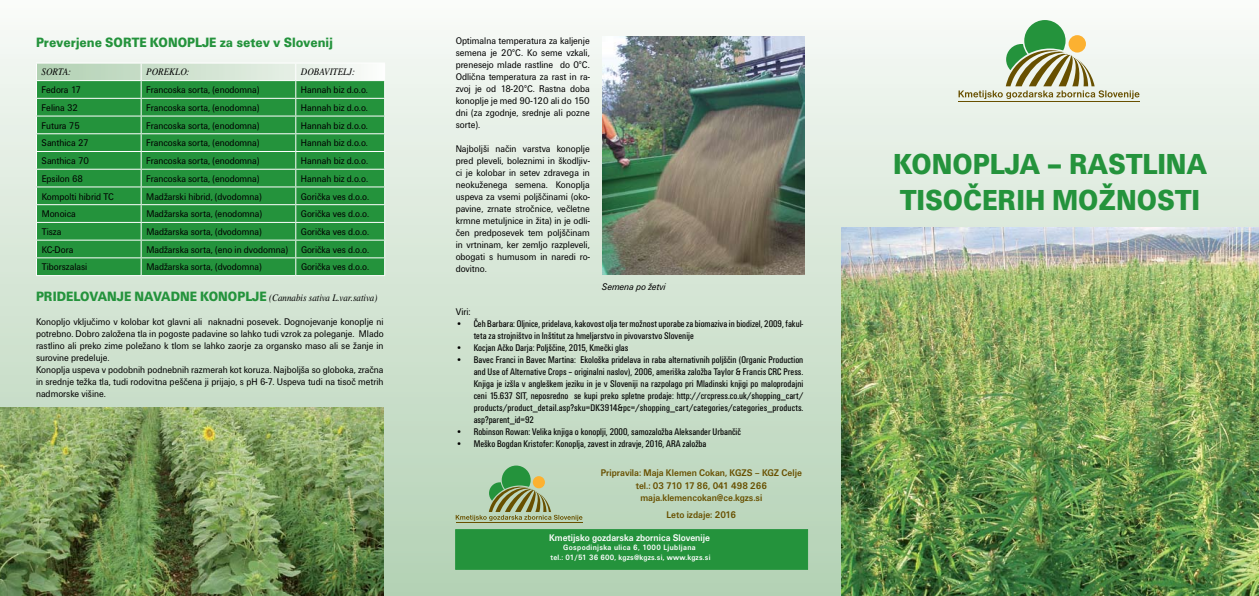
<style>
.page{position:relative;width:1259px;height:596px;background:#fff}
.page>*{position:absolute;margin:0;border:0;box-sizing:border-box;transform-origin:0 0}
.t1{font:30px/36px "Unitus TEE Blac";color:#24933c;scale:.9 1}
.t2{font:14px "Unitus TEE Blac";color:#24933c;scale:.9 1}
.t3{font:10px/12px "Unitus TEE";color:#000;text-align:justify;scale:.9 1}
.t4{font:condensed 10px/12px "Unitus TEE";color:#000}
.t5{font:700 10px/12px "Unitus TEE";color:#685000;text-align:center;scale:.9 1}
.t6{font:italic 10px "Nimbus Rom No 9 LEE";color:#000;scale:.9 1}
.t7{font:700 10px "Unitus TEE";color:#fff;scale:.9 1}
.t8{font:italic 10px "Unitus TEE";color:#000;scale:.9 1}
.t9{font:700 8px/9.6px "Unitus TEE";letter-spacing:.05em;color:#fff;text-align:center;scale:.9 1}
.s1{font-family:"Unitus TEE Blac";font-style:normal;font-size:14px;color:#24933c}
</style>
<div class="page">
<div style="left:0;top:0;width:1259px;height:595px;background:linear-gradient(to bottom,#f7f9f6,#b2d1b3)"></div>
<div style="left:455px;top:529px;width:353px;height:40px;background:#24933c;border:1px solid #24933c"></div>
<hr style="left:958px;top:101px;width:181px;height:1px;background:#685000">
<svg style="left:958px;top:20px;width:181px;height:79px"></svg>
<hr style="left:456px;top:522px;width:126px;height:1px;background:#685000">
<svg style="left:456px;top:465px;width:126px;height:55px;background:#a5bf98"></svg>
<hr style="left:36px;top:275px;width:105px;height:1px;background:#fff">
<hr style="left:141px;top:275px;width:155px;height:1px;background:#fff">
<hr style="left:296px;top:275px;width:89px;height:1px;background:#fff">
<svg style="left:36px;top:63px;width:349px;height:212px;background:#3f9f53"></svg>
<hr style="left:36px;top:80px;width:105px;height:1px;background:#fff">
<hr style="left:141px;top:80px;width:155px;height:1px;background:#fff">
<hr style="left:296px;top:80px;width:89px;height:1px;background:#fff">
<img style="left:841px;top:227px;width:418px;height:368px">
<img style="left:602px;top:36px;width:202px;height:238px">
<img style="left:0;top:407px;width:384px;height:188px">
<h2 class="t2" style="left:36px;top:34px;width:332px">Preverjene SORTE KONOPLJE za setev v Slovenij</h2>
<p class="t6" style="left:42px;top:66px;width:35px">SORTA:</p>
<p class="t6" style="left:146px;top:66px;width:49px">POREKLO:</p>
<p class="t6" style="left:301px;top:66px;width:62px">DOBAVITELJ:</p>
<p class="t3" style="left:42px;top:84px;width:45px">Fedora 17</p>
<p class="t3" style="left:146px;top:84px;width:127px">Francoska sorta, (enodomna)</p>
<p class="t3" style="left:301px;top:84px;width:76px">Hannah biz d.o.o.</p>
<p class="t3" style="left:42px;top:102px;width:42px">Felina 32</p>
<p class="t3" style="left:146px;top:102px;width:127px">Francoska sorta, (enodomna)</p>
<p class="t3" style="left:301px;top:102px;width:76px">Hannah biz d.o.o.</p>
<p class="t3" style="left:42px;top:119px;width:44px">Futura 75</p>
<p class="t3" style="left:146px;top:119px;width:127px">Francoska sorta, (enodomna)</p>
<p class="t3" style="left:301px;top:119px;width:76px">Hannah biz d.o.o.</p>
<p class="t3" style="left:42px;top:137px;width:54px">Santhica 27</p>
<p class="t3" style="left:146px;top:137px;width:127px">Francoska sorta, (enodomna)</p>
<p class="t3" style="left:301px;top:137px;width:76px">Hannah biz d.o.o.</p>
<p class="t3" style="left:42px;top:155px;width:54px">Santhica 70</p>
<p class="t3" style="left:146px;top:155px;width:127px">Francoska sorta, (enodomna)</p>
<p class="t3" style="left:301px;top:155px;width:76px">Hannah biz d.o.o.</p>
<p class="t3" style="left:42px;top:172px;width:48px">Epsilon 68</p>
<p class="t3" style="left:146px;top:172px;width:127px">Francoska sorta, (enodomna)</p>
<p class="t3" style="left:301px;top:172px;width:76px">Hannah biz d.o.o.</p>
<p class="t3" style="left:42px;top:190px;width:82px">Kompolti hibrid TC</p>
<p class="t3" style="left:146px;top:190px;width:130px">Madžarski hibrid, (dvodomna)</p>
<p class="t3" style="left:301px;top:190px;width:77px">Gorička ves d.o.o.</p>
<p class="t3" style="left:42px;top:208px;width:39px">Monoica</p>
<p class="t3" style="left:146px;top:208px;width:130px">Madžarska sorta, (enodomna)</p>
<p class="t3" style="left:301px;top:208px;width:77px">Gorička ves d.o.o.</p>
<p class="t3" style="left:42px;top:226px;width:23px">Tisza</p>
<p class="t3" style="left:146px;top:226px;width:130px">Madžarska sorta, (dvodomna)</p>
<p class="t3" style="left:301px;top:226px;width:77px">Gorička ves d.o.o.</p>
<p class="t3" style="left:42px;top:243px;width:37px">KC-Dora</p>
<p class="t3" style="left:146px;top:243px;width:159px">Madžarska sorta, (eno in dvodomna)</p>
<p class="t3" style="left:301px;top:243px;width:77px">Gorička ves d.o.o.</p>
<p class="t3" style="left:42px;top:261px;width:52px">Tiborszalasi</p>
<p class="t3" style="left:146px;top:261px;width:130px">Madžarska sorta, (dvodomna)</p>
<p class="t3" style="left:301px;top:261px;width:77px">Gorička ves d.o.o.</p>
<p class="t6" style="left:36px;top:291px;width:381px"><span class="s1">PRIDELOVANJE NAVADNE KONOPLJE</span> (Cannabis sativa L.var.sativa)</p>
<p class="t3" style="left:36px;top:315px;width:388px;text-align:left">Konopljo vključimo v kolobar kot glavni ali naknadni posevek. Dognojevanje konoplje ni potrebno. Dobro založena tla in pogoste padavine so lahko tudi vzrok za poleganje. Mlado rastlino ali preko zime poležano k tlom se lahko zaorje za organsko maso ali se žanje in surovine predeluje.<br>Konoplja uspeva v podobnih podnebnih razmerah kot koruza. Najboljša so globoka, zračna in srednje težka tla, tudi rodovitna peščena ji prijajo, s pH 6-7. Uspeva tudi na tisoč metrih nadmorske višine.</p>
<p class="t3" style="left:456px;top:34px;width:150px">Optimalna temperatura za kaljenje semena je 20°C. Ko seme vzkali, prenesejo mlade rastline do 0°C.<br>Odlična temperatura za rast in ra&shy;zvoj je od 18-20°C. Rastna doba konoplje je med 90-120 ali do 150 dni (za zgodnje, srednje ali pozne sorte).</p>
<p class="t3" style="left:456px;top:142px;width:150px">Najboljši način varstva konoplje pred pleveli, boleznimi in škodljiv&shy;ci je kolobar in setev zdravega in neokuženega semena. Konoplja uspeva za vsemi poljščinami (oko&shy;pavine, zrnate stročnice, večletne krmne metuljnice in žita) in je odli&shy;čen predposevek tem poljščinam in vrtninam, ker zemljo razpleveli, obogati s humusom in naredi ro&shy;dovitno.</p>
<p class="t8" style="left:602px;top:281px;width:72px">Semena po žetvi</p>
<p class="t3" style="left:456px;top:305px;width:18px">Viri:</p>
<p class="t4" style="left:474px;top:317px;width:331px;text-indent:-18px">• Čeh Barbara: Oljnice, pridelava, kakovost olja ter možnost uporabe za biomaziva in biodizel, 2009, fakul&shy;teta za strojništvo in Inštitut za hmeljarstvo in pivovarstvo Slovenije</p>
<p class="t4" style="left:456px;top:341px;width:174px">• Kocjan Ačko Darja: Poljščine, 2015, Kmečki glas</p>
<p class="t4" style="left:474px;top:353px;width:331px;text-align:justify;text-indent:-18px">• Bavec Franci in Bavec Martina: Ekološka pridelava in raba alternativnih poljščin (Organic Production and Use of Alternative Crops – originalni naslov), 2006, ameriška založba Taylor &amp; Francis CRC Press.<br>Knjiga je izšla v angleškem jeziku in je v Sloveniji na razpolago pri Mladinski knjigi po maloprodajni ceni 15.637 SIT, neposredno se kupi preko spletne prodaje: http://crcpress.co.uk/shopping_cart/ products/product_detail.asp?sku=DK3914&amp;pc=/shopping_cart/categories/categories_products. asp?parent_id=92</p>
<p class="t4" style="left:456px;top:425px;width:287px">• Robinson Rowan: Velika knjiga o konoplji, 2000, samozaložba Aleksander Urbančič</p>
<p class="t4" style="left:456px;top:437px;width:252px">• Meško Bogdan Kristofer: Konoplja, zavest in zdravje, 2016, ARA založba</p>
<p class="t5" style="left:601px;top:467px;width:225px">Pripravila: Maja Klemen Cokan, KGZS – KGZ Celje tel.: 03 710 17 86, 041 498 266 maja.klemencokan@ce.kgzs.si</p>
<p class="t5" style="left:666px;top:508px;width:79px">Leto izdaje: 2016</p>
<p class="t7" style="left:549px;top:531px;width:180px">Kmetijsko gozdarska zbornica Slovenije</p>
<p class="t9" style="left:550px;top:542px;width:179px">Gospodinjska ulica 6, 1000 Ljubljana<br>tel.: 01/51 36 600, kgzs@kgzs.si, www.kgzs.si</p>
<h1 class="t1" style="left:893px;top:146px;width:350px">KONOPLJA – RASTLINA<br>TISOČERIH MOŽNOSTI</h1>
</div>
